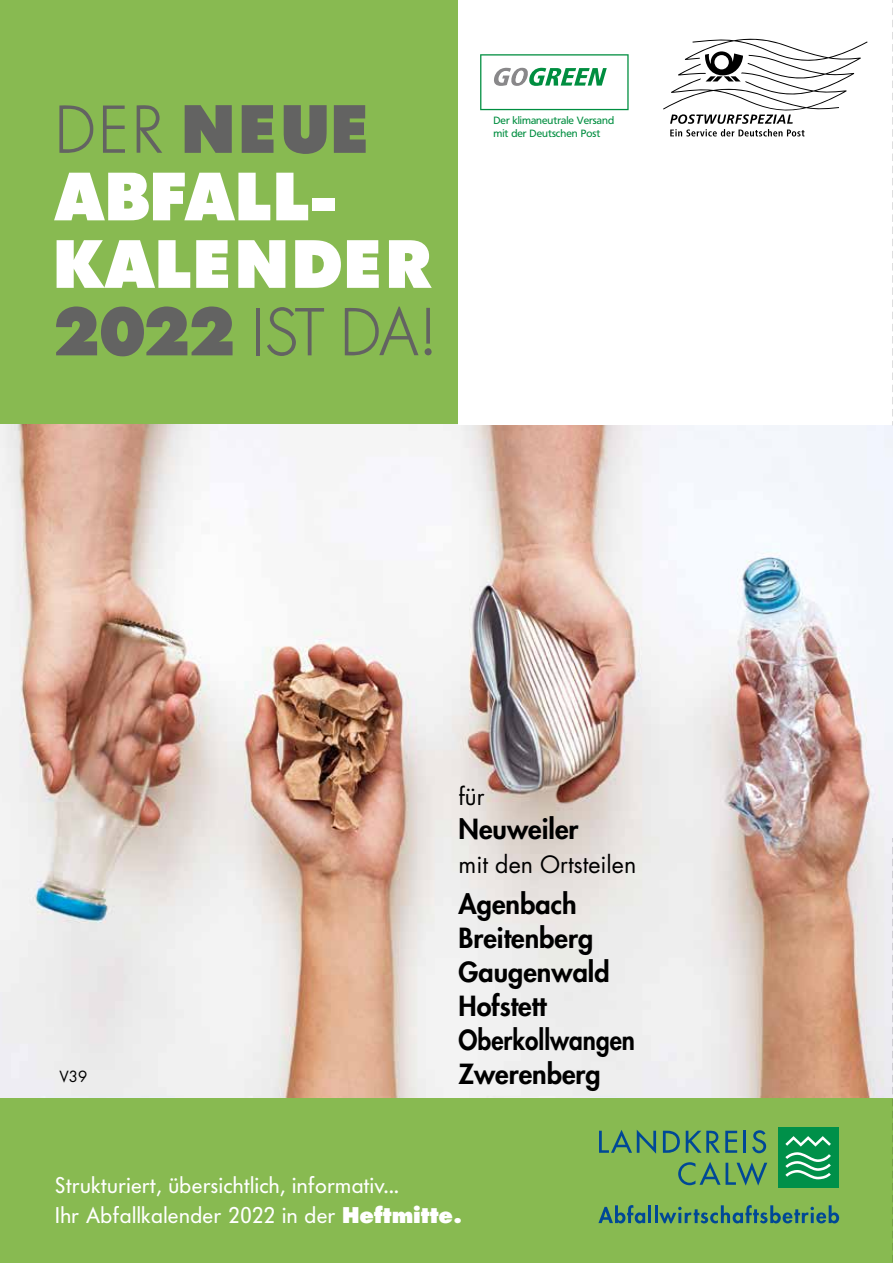
<style>
.page{position:relative;width:893px;height:1263px;background:#fff}
.page>*{position:absolute;margin:0;border:0;box-sizing:border-box;transform-origin:0 0}
.t1{font:800 67.5px/67.5px "Futura BQ";letter-spacing:.03em;color:#fff}
.t2{font:800 27px/34.2px "Futura";color:#000}
.t3{font:23.25px "Futura";color:#000}
.t4{font:22.5px/30px "Futura BQ";letter-spacing:.02em;color:#fff}
.t5{font:15px "Futura";color:#000}
.t6{font:10.5px/12.6px "Frutiger BQ";color:#008e40}
.s1{font-weight:300;color:#636362}
.s2{color:#636362}
.s3{font-weight:800}
</style>
<div class="page">
<div style="left:0;top:0;width:469px;height:442px;background:#88ba51"></div>
<div style="left:0;top:1009px;width:893px;height:254px;background:#88ba51"></div>
<img style="left:0;top:424px;width:893px;height:673px">
<div style="left:459px;top:0;width:434px;height:424px;background:#fff"></div>
<svg style="left:598px;top:1205px;width:47px;height:18px"></svg>
<hr style="left:648px;top:1205px;width:3px;height:18px;background:#004896">
<svg style="left:655px;top:1205px;width:184px;height:18px"></svg>
<div style="left:778px;top:1127px;width:60px;height:60px;background:#009049"></div>
<svg style="left:785px;top:1136px;width:46px;height:43px"></svg>
<svg style="left:678px;top:1162px;width:89px;height:24px"></svg>
<svg style="left:599px;top:1130px;width:57px;height:24px"></svg>
<svg style="left:663px;top:1131px;width:17px;height:22px"></svg>
<svg style="left:686px;top:1131px;width:51px;height:22px"></svg>
<hr style="left:743px;top:1131px;width:3px;height:22px;background:#004896">
<svg style="left:752px;top:1130px;width:14px;height:23px"></svg>
<svg style="left:480px;top:54px;width:149px;height:56px"></svg>
<svg style="left:663px;top:39px;width:204px;height:97px"></svg>
<svg style="left:892px;top:0;width:1px;height:426px"></svg>
<svg style="left:892px;top:838px;width:1px;height:424px"></svg>
<h1 class="t1" style="left:54px;top:96px;width:383px"><span class="s1">DER</span> <span class="s2">NEUE<br></span>ABFALL-<br>KALENDER<br><span class="s2">2022</span> <span class="s1">IST DA!</span></h1>
<p class="t6" style="left:493px;top:114px;width:122px">Der klimaneutrale Versand mit der Deutschen Post</p>
<p class="t5" style="left:60px;top:1066px;width:29px">V39</p>
<p class="t3" style="left:459px;top:780px;width:28px">für</p>
<p class="t2" style="left:459px;top:811px;width:121px">Neuweiler</p>
<p class="t3" style="left:459px;top:849px;width:179px">mit den Ortsteilen</p>
<p class="t2" style="left:459px;top:886px;width:178px">Agenbach<br>Breitenberg<br>Gaugenwald<br>Hofstett<br>Oberkollwangen<br>Zwerenberg</p>
<p class="t4" style="left:55px;top:1170px;width:408px">Strukturiert, übersichtlich, informativ...<br>Ihr Abfallkalender 2022 in der <span class="s3">Heftmitte.</span></p>
</div>
